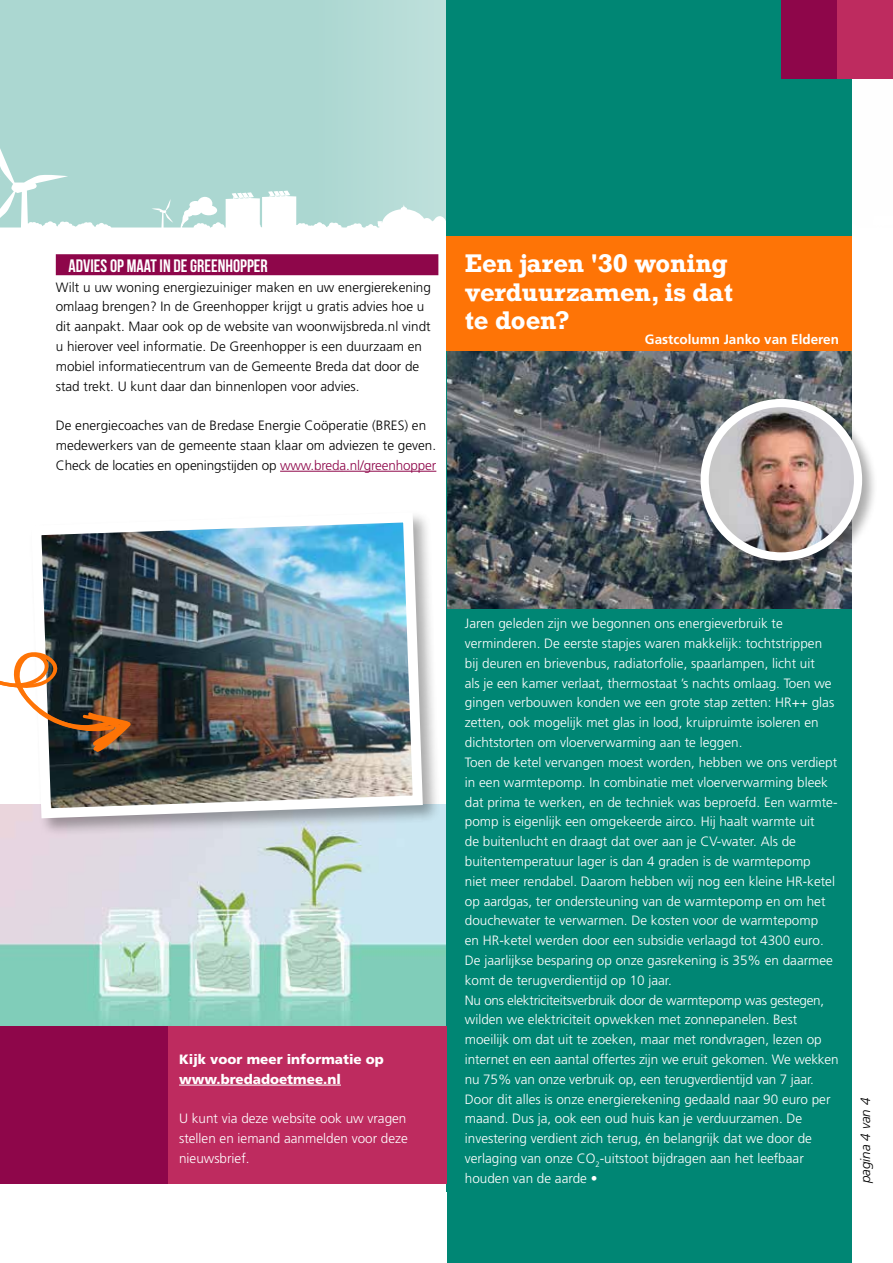
<style>
.page{position:relative;width:893px;height:1263px;background:#fff}
.page>*{position:absolute;margin:0;border:0;box-sizing:border-box;transform-origin:0 0}
.H3_Kop_column{font:700 24px/28.8px "Rockwell";letter-spacing:-.005em;color:#fff}
.H2_KOPJE_WIT{font:700 18px "Bebas Neue";color:#fff}
.P_Column{font:300 13.5px/19.8px "Frutiger LT Std";color:#fff}
.P_basistekst{font:300 13.5px/19.8px "Frutiger LT Std";color:#000}
.P_basistekst-2{font:300 13.5px/19.8px "Frutiger LT Std";color:#fff}
.P_basistekst-3{font:900 13.5px/19.8px "Frutiger LT Std";color:#fff}
.H4_sub{font:700 13.5px "Frutiger LT Std";color:#fff}
.t1{font:italic 300 13.5px "Frutiger LT Std";color:#000}
.s1{color:#8e064a}
</style>
<div class="page">
<img style="left:0;top:804px;width:446px;height:222px">
<div style="left:0;top:0;width:893px;height:252px;background:#abd7d1"></div>
<svg style="left:0;top:127px;width:893px;height:149px"></svg>
<div style="left:446px;top:0;width:406px;height:1263px;background:#008674"></div>
<div style="left:837px;top:0;width:56px;height:79px;background:#be2b5f"></div>
<div style="left:781px;top:0;width:56px;height:79px;background:#8e064a"></div>
<div style="left:167px;top:1026px;width:279px;height:158px;background:#be2b5f"></div>
<div style="left:0;top:1026px;width:167px;height:158px;background:#8e064a"></div>
<div style="left:29px;top:510px;width:412px;height:327px;background:#000;opacity:.33"></div>
<img style="left:26px;top:510px;width:402px;height:313px">
<img style="left:0;top:605px;width:131px;height:147px">
<img style="left:447px;top:351px;width:405px;height:257px">
<div style="left:446px;top:237px;width:406px;height:114px;background:#fe7406"></div>
<div style="left:56px;top:254px;width:382px;height:21px;background:#8e064a"></div>
<hr style="left:280px;top:471px;width:156px;height:1px;background:#8e064a">
<div style="left:698px;top:397px;width:180px;height:179px;background:#000;opacity:.33"></div>
<img style="left:705px;top:403px;width:153px;height:153px;border-radius:77px">
<div style="left:701px;top:399px;width:161px;height:161px;border:8px solid #fff;border-radius:50%"></div>
<hr style="left:179px;top:1085px;width:162px;height:1px;background:#fff">
<p class="H2_KOPJE_WIT" style="left:69px;top:256px;width:201px">ADVIES OP MAAT IN DE GREENHOPPER</p>
<p class="P_basistekst" style="left:56px;top:277px;width:377px">Wilt u uw woning energiezuiniger maken en uw energierekening omlaag brengen? In de Greenhopper krijgt u gratis advies hoe u dit aanpakt. Maar ook op de website van woonwijsbreda.nl vindt u hierover veel informatie. De Greenhopper is een duurzaam en mobiel informatiecentrum van de Gemeente Breda dat door de stad trekt. U kunt daar dan binnenlopen voor advies.</p>
<p class="P_basistekst" style="left:56px;top:416px;width:382px">De energiecoaches van de Bredase Energie Coöperatie (BRES) en medewerkers van de gemeente staan klaar om adviezen te geven.</p>
<p class="P_basistekst" style="left:56px;top:455px;width:382px">Check de locaties en openingstijden op <span class="s1">www.breda.nl/greenhopper</span></p>
<p class="H3_Kop_column" style="left:465px;top:248px;width:270px">Een jaren '30 woning verduurzamen, is dat te doen?</p>
<p class="H4_sub" style="left:645px;top:331px;width:196px">Gastcolumn Janko van Elderen</p>
<p class="P_basistekst-3" style="left:179px;top:1049px;width:206px">Kijk voor meer informatie op www.bredadoetmee.nl</p>
<p class="P_basistekst-2" style="left:179px;top:1109px;width:229px">U kunt via deze website ook uw vragen</p>
<p class="P_basistekst-2" style="left:179px;top:1129px;width:230px">stellen en iemand aanmelden voor deze nieuwsbrief.</p>
<p class="P_Column" style="left:465px;top:614px;width:371px">Jaren geleden zijn we begonnen ons energieverbruik te verminderen. De eerste stapjes waren makkelijk: tochtstrippen bij deuren en brievenbus, radiatorfolie, spaarlampen, licht uit<br>als je een kamer verlaat, thermostaat ’s nachts omlaag. Toen we gingen verbouwen konden we een grote stap zetten: HR++ glas zetten, ook mogelijk met glas in lood, kruipruimte isoleren en dichtstorten om vloerverwarming aan te leggen.</p>
<p class="P_Column" style="left:465px;top:752px;width:374px">Toen de ketel vervangen moest worden, hebben we ons verdiept in een warmtepomp. In combinatie met vloerverwarming bleek dat prima te werken, en de techniek was beproefd. Een warmte&shy;pomp is eigenlijk een omgekeerde airco. Hij haalt warmte uit<br>de buitenlucht en draagt dat over aan je CV-water. Als de buitentemperatuur lager is dan 4 graden is de warmtepomp<br>niet meer rendabel. Daarom hebben wij nog een kleine HR-ketel op aardgas, ter ondersteuning van de warmtepomp en om het douchewater te verwarmen. De kosten voor de warmtepomp<br>en HR-ketel werden door een subsidie verlaagd tot 4300 euro.<br>De jaarlijkse besparing op onze gasrekening is 35% en daarmee komt de terugverdientijd op 10 jaar.</p>
<p class="P_Column" style="left:465px;top:990px;width:375px">Nu ons elektriciteitsverbruik door de warmtepomp was gestegen, wilden we elektriciteit opwekken met zonnepanelen. Best moeilijk om dat uit te zoeken, maar met rondvragen, lezen op internet en een aantal offertes zijn we eruit gekomen. We wekken nu 75% van onze verbruik op, een terugverdientijd van 7 jaar.</p>
<p class="P_Column" style="left:465px;top:1089px;width:367px">Door dit alles is onze energierekening gedaald naar 90 euro per maand. Dus ja, ook een oud huis kan je verduurzamen. De investering verdient zich terug, én belangrijk dat we door de verlaging van onze CO<sub>2</sub>-uitstoot bijdragen aan het leefbaar houden van de aarde •</p>
<p class="t1" style="left:858px;top:1183px;width:87px;rotate:-90deg">pagina 4 van 4</p>
</div>
